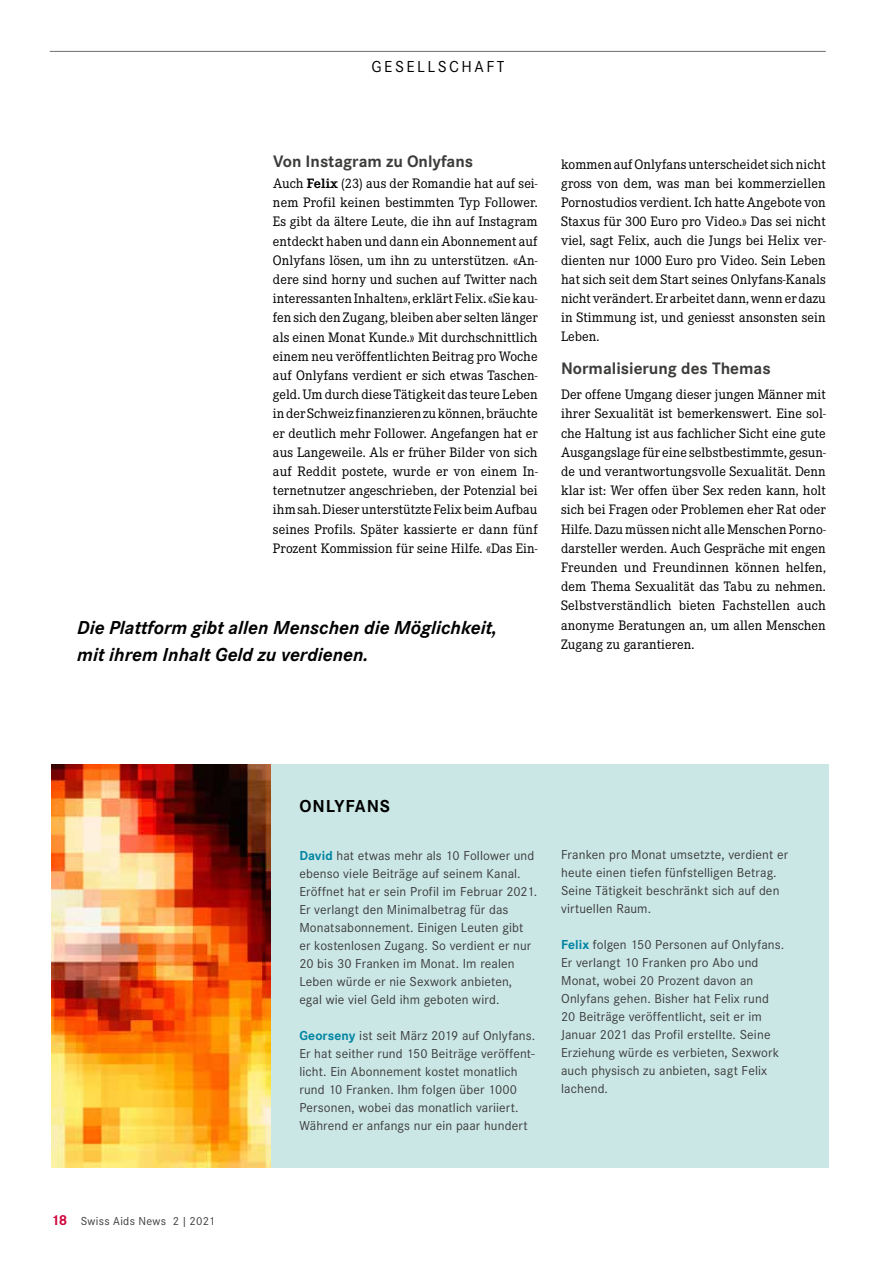
<style>
.page{position:relative;width:893px;height:1263px;background:#fff}
.page>*{position:absolute;margin:0;border:0;box-sizing:border-box;transform-origin:0 0}
.t1{font:italic 700 19.5px/27px "Corporate STOT";color:#000}
.t2{font:700 18px "Corporate STOT";letter-spacing:.05em;color:#000}
.t3{font:700 17.25px "Corporate STOT";color:#3c3c3b}
.t4{font:16.5px "Corporate STOT";letter-spacing:.15em;color:#000}
.t5{font:14.25px/19.2px "Corporate ETOT";letter-spacing:.005em;color:#000;text-align:justify}
.t6{font:13.5px/18px "Corporate STOT";letter-spacing:.01em;color:#3c3c3b}
.t7{font:12px "Corporate STOT";letter-spacing:.025em;color:#3c3c3b}
.s1{font-weight:700;font-size:14.1px}
.s2{font-weight:700;font-size:15px;color:#d0043c}
.s3{font-weight:700;color:#0084a2}
</style>
<div class="page">
<img style="left:51px;top:764px;width:220px;height:403px">
<hr style="left:50px;top:51px;width:776px;height:1px;background:#706f6f">
<div style="left:271px;top:764px;width:558px;height:403px;background:#cae7e6"></div>
<p class="t4" style="left:372px;top:57px;width:134px">GESELLSCHAFT</p>
<p class="t3" style="left:273px;top:151px;width:202px">Von Instagram zu Onlyfans</p>
<p class="t5" style="left:273px;top:174px;width:266px">Auch <span class="s1">Felix</span> (23) aus der Romandie hat auf sei&shy;nem Profil keinen bestimmten Typ Follower.<br>Es gibt da ältere Leute, die ihn auf Instagram entdeckt haben und dann ein Abonnement auf Onlyfans lösen, um ihn zu unterstützen. «An&shy;dere sind horny und suchen auf Twitter nach interessanten Inhalten», erklärt Felix. «Sie kau&shy;fen sich den Zugang, bleiben aber selten länger als einen Monat Kunde.» Mit durchschnittlich einem neu veröffentlichten Beitrag pro Woche auf Onlyfans verdient er sich etwas Taschen&shy;geld. Um durch diese Tätigkeit das teure Leben in der Schweiz finanzieren zu können, bräuchte er deutlich mehr Follower. Angefangen hat er aus Langeweile. Als er früher Bilder von sich auf Reddit postete, wurde er von einem In&shy;ternetnutzer angeschrieben, der Potenzial bei ihm sah. Dieser unterstützte Felix beim Aufbau seines Profils. Später kassierte er dann fünf Prozent Kommission für seine Hilfe. «Das Ein-</p>
<h1 class="t1" style="left:77px;top:614px;width:421px">Die Plattform gibt allen Menschen die Möglichkeit, mit ihrem Inhalt Geld zu verdienen.</h1>
<p class="t5" style="left:561px;top:155px;width:266px">kommen auf Onlyfans unterscheidet sich nicht gross von dem, was man bei kommerziellen Pornostudios verdient. Ich hatte Angebote von Staxus für 300 Euro pro Video.» Das sei nicht viel, sagt Felix, auch die Jungs bei Helix ver&shy;dienten nur 1000 Euro pro Video. Sein Leben hat sich seit dem Start seines Onlyfans-Kanals nicht verändert. Er arbeitet dann, wenn er dazu in Stimmung ist, und geniesst ansonsten sein Leben.</p>
<p class="t3" style="left:561px;top:359px;width:211px">Normalisierung des Themas</p>
<p class="t5" style="left:561px;top:385px;width:266px">Der offene Umgang dieser jungen Männer mit ihrer Sexualität ist bemerkenswert. Eine sol&shy;che Haltung ist aus fachlicher Sicht eine gute Ausgangslage für eine selbstbestimmte, gesun&shy;de und verantwortungsvolle Sexualität. Denn klar ist: Wer offen über Sex reden kann, holt sich bei Fragen oder Problemen eher Rat oder Hilfe. Dazu müssen nicht alle Menschen Porno&shy;darsteller werden. Auch Gespräche mit engen Freunden und Freundinnen können helfen, dem Thema Sexualität das Tabu zu nehmen.<br>Selbstverständlich bieten Fachstellen auch anonyme Beratungen an, um allen Menschen Zugang zu garantieren.</p>
<p class="t7" style="left:51px;top:1214px;width:166px"><span class="s2">18</span> Swiss Aids News 2 | 2021</p>
<p class="t2" style="left:299px;top:795px;width:92px">ONLYFANS</p>
<p class="t6" style="left:299px;top:846px;width:239px"><span class="s3">David</span> hat etwas mehr als 10 Follower und ebenso viele Beiträge auf seinem Kanal.<br>Eröffnet hat er sein Profil im Februar 2021.<br>Er verlangt den Minimalbetrag für das Monatsabonnement. Einigen Leuten gibt er kostenlosen Zugang. So verdient er nur 20 bis 30 Franken im Monat. Im realen Leben würde er nie Sexwork anbieten, egal wie viel Geld ihm geboten wird.</p>
<p class="t6" style="left:299px;top:1026px;width:238px"><span class="s3">Georseny</span> ist seit März 2019 auf Onlyfans.<br>Er hat seither rund 150 Beiträge veröffent&shy;licht. Ein Abonnement kostet monatlich rund 10 Franken. Ihm folgen über 1000<br>Personen, wobei das monatlich variiert.<br>Während er anfangs nur ein paar hundert</p>
<p class="t6" style="left:561px;top:846px;width:228px">Franken pro Monat umsetzte, verdient er heute einen tiefen fünfstelligen Betrag.<br>Seine Tätigkeit beschränkt sich auf den virtuellen Raum.</p>
<p class="t6" style="left:561px;top:936px;width:225px"><span class="s3">Felix</span> folgen 150 Personen auf Onlyfans.<br>Er verlangt 10 Franken pro Abo und Monat, wobei 20 Prozent davon an Onlyfans gehen. Bisher hat Felix rund 20 Beiträge veröffentlicht, seit er im Januar 2021 das Profil erstellte. Seine Erziehung würde es verbieten, Sexwork auch physisch zu anbieten, sagt Felix lachend.</p>
</div>
